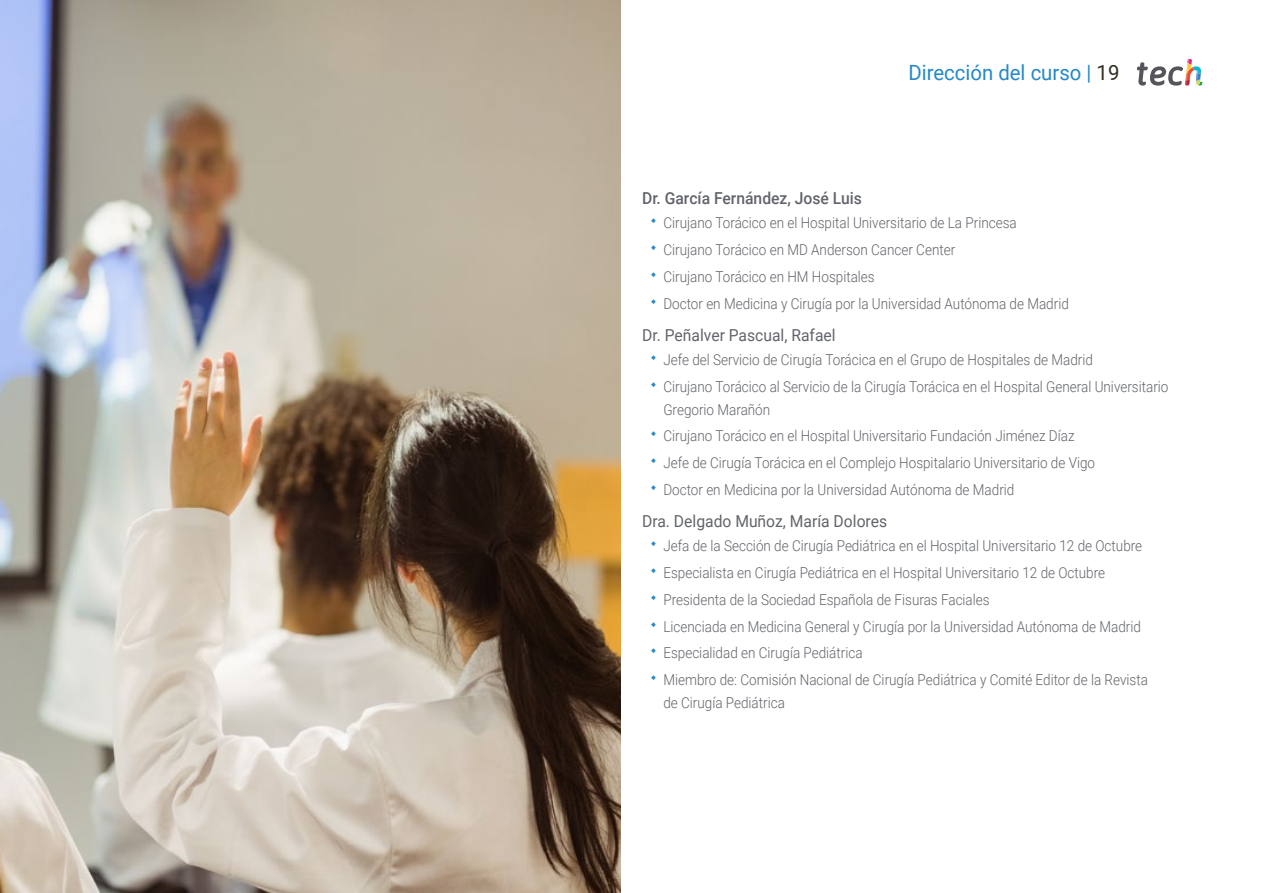
<style>
.page{position:relative;width:1263px;height:893px;background:#fff}
.page>*{position:absolute;margin:0;border:0;box-sizing:border-box;transform-origin:0 0}
.t1{font:21px "Roboto";color:#2488c9}
.t2{font:16.5px "Roboto";color:#61646a;scale:.95 1}
.t3{font:500 16.5px "Roboto";color:#61646a;scale:.95 1}
.t4{font:300 15px/26.7px "Roboto";color:#61646a;scale:.9 1}
.s1{color:#312e20}
</style>
<div class="page">
<img style="left:0;top:0;width:621px;height:893px">
<svg style="left:1137px;top:59px;width:65px;height:27px"></svg>
<h1 class="t1" style="left:908px;top:57px;width:213px">Dirección del curso | <span class="s1">19</span></h1>
<p class="t3" style="left:642px;top:186px;width:233px">Dr. García Fernández, José Luis</p>
<p class="t4" style="left:663px;top:209px;width:452px">Cirujano Torácico en el Hospital Universitario de La Princesa Cirujano Torácico en MD Anderson Cancer Center<br>Cirujano Torácico en HM Hospitales<br>Doctor en Medicina y Cirugía por la Universidad Autónoma de Madrid</p>
<p class="t2" style="left:642px;top:323px;width:205px">Dr. Peñalver Pascual, Rafael</p>
<p class="t4" style="left:663px;top:346px;width:563px">Jefe del Servicio de Cirugía Torácica en el Grupo de Hospitales de Madrid<br>Cirujano Torácico al Servicio de la Cirugía Torácica en el Hospital General Universitario</p>
<p class="t4" style="left:663px;top:395px;width:481px">Gregorio Marañón<br>Cirujano Torácico en el Hospital Universitario Fundación Jiménez Díaz Jefe de Cirugía Torácica en el Complejo Hospitalario Universitario de Vigo Doctor en Medicina por la Universidad Autónoma de Madrid</p>
<p class="t2" style="left:642px;top:509px;width:259px">Dra. Delgado Muñoz, María Dolores</p>
<p class="t4" style="left:663px;top:532px;width:540px">Jefa de la Sección de Cirugía Pediátrica en el Hospital Universitario 12 de Octubre Especialista en Cirugía Pediátrica en el Hospital Universitario 12 de Octubre Presidenta de la Sociedad Española de Fisuras Faciales<br>Licenciada en Medicina General y Cirugía por la Universidad Autónoma de Madrid Especialidad en Cirugía Pediátrica<br>Miembro de: Comisión Nacional de Cirugía Pediátrica y Comité Editor de la Revista</p>
<p class="t4" style="left:663px;top:688px;width:137px">de Cirugía Pediátrica</p>
</div>
